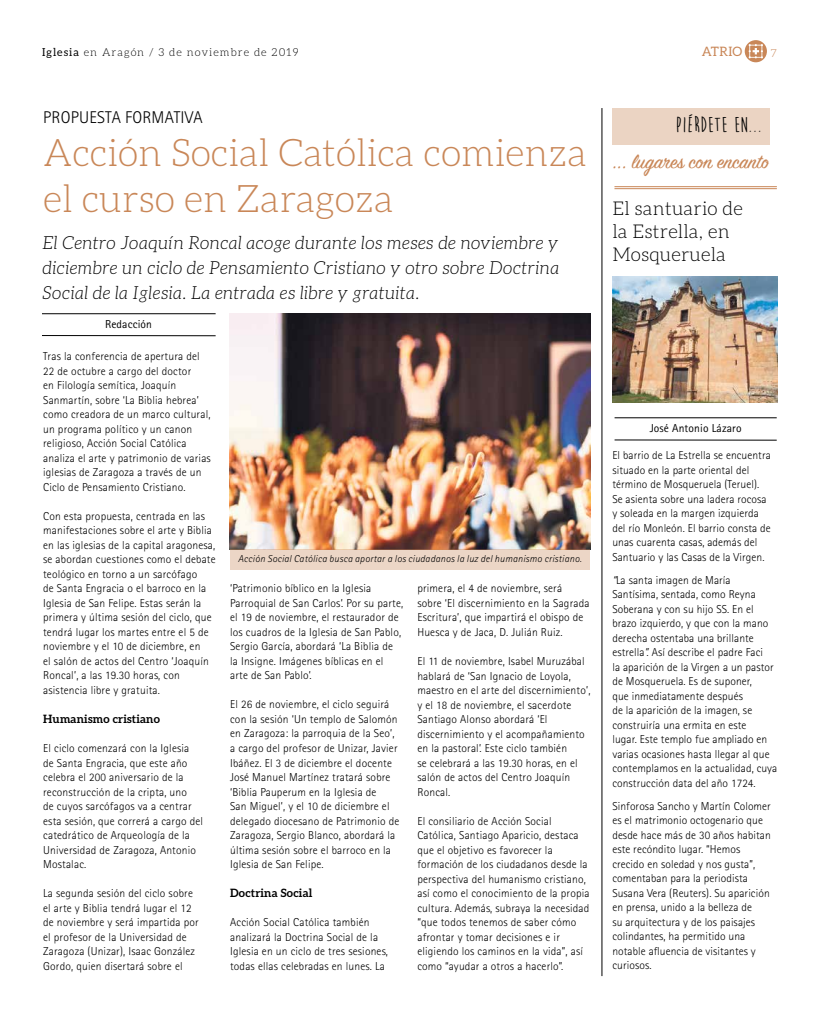
<style>
.page{position:relative;width:820px;height:1021px;background:#fff}
.page>*{position:absolute;margin:0;border:0;box-sizing:border-box;transform-origin:0 0}
.t1{font:300 38px/45.6px "Aleo";color:#c98758}
.t2{font:22px "Sign Painter House Script";color:#c98758}
.t3{font:700 22px "Moon Flower";letter-spacing:.02em;color:#000}
.t4{font:300 19px/23px "Aleo";letter-spacing:.01em;color:#000}
.t5{font:italic 300 18px/25px "Aleo";letter-spacing:.025em;color:#000;text-align:justify}
.t6{font:300 17px "Rotis Sans Serif";letter-spacing:.01em;color:#000}
.t7{font:13px "Aleo";letter-spacing:.01em;color:#c98758}
.t8{font:300 11.5px/14.5px "Rotis Sans Serif";letter-spacing:.015em;color:#000}
.t9{font:700 11.5px "Aleo";letter-spacing:.015em;color:#000}
.t10{font:11.5px "Rotis Sans Serif";letter-spacing:.01em;color:#000}
.t11{font:300 11px "Aleo";letter-spacing:.1em;color:#000}
.t12{font:300 11px "Aleo";color:#c98758}
.t13{font:italic 300 10px "Rotis Sans Serif";letter-spacing:.025em;color:#000}
.s1{font-weight:400}
.s2{font-style:italic}
</style>
<div class="page">
<svg style="left:744px;top:40px;width:22px;height:22px"></svg>
<div style="left:612px;top:108px;width:157px;height:36px;background:#ebd4c3"></div>
<img style="left:612px;top:277px;width:165px;height:126px">
<hr style="left:614px;top:186px;width:162px;height:1px;background:#c98758">
<hr style="left:614px;top:188px;width:162px;height:1px;background:#c98758">
<hr style="left:614px;top:417px;width:162px;height:1px;background:#000">
<hr style="left:614px;top:439px;width:162px;height:1px;background:#000">
<hr style="left:601px;top:108px;width:1px;height:868px;background:#000">
<img style="left:230px;top:313px;width:360px;height:236px">
<hr style="left:42px;top:313px;width:173px;height:1px;background:#000">
<hr style="left:42px;top:335px;width:173px;height:1px;background:#000">
<div style="left:229px;top:549px;width:360px;height:20px;background:#ecd6c6"></div>
<p class="t11" style="left:42px;top:46px;width:258px"><span class="s1">Iglesia</span> en Aragón / 3 de noviembre de 2019</p>
<p class="t7" style="left:701px;top:44px;width:42px">ATRIO</p>
<p class="t12" style="left:770px;top:47px;width:8px">7</p>
<h3 class="t6" style="left:43px;top:107px;width:161px">PROPUESTA FORMATIVA</h3>
<h1 class="t1" style="left:43px;top:130px;width:545px">Acción Social Católica comienza el curso en Zaragoza</h1>
<h3 class="t5" style="left:43px;top:230px;width:518px">El Centro Joaquín Roncal acoge durante los meses de noviembre y diciembre un ciclo de Pensamiento Cristiano y otro sobre Doctrina Social de la Iglesia. La entrada es libre y gratuita.</h3>
<p class="t10" style="left:105px;top:317px;width:48px">Redacción</p>
<p class="t8" style="left:43px;top:349px;width:169px">Tras la conferencia de apertura del 22 de octubre a cargo del doctor<br>en Filología semítica, Joaquín Sanmartín, sobre ‘La Biblia hebrea’ como creadora de un marco cultural, un programa político y un canon religioso, Acción Social Católica analiza el arte y patrimonio de varias iglesias de Zaragoza a través de un Ciclo de Pensamiento Cristiano.</p>
<p class="t8" style="left:43px;top:508px;width:174px">Con esta propuesta, centrada en las manifestaciones sobre el arte y Biblia en las iglesias de la capital aragonesa, se abordan cuestiones como el debate teológico en torno a un sarcófago<br>de Santa Engracia o el barroco en la Iglesia de San Felipe. Estas serán la primera y última sesión del ciclo, que tendrá lugar los martes entre el 5 de noviembre y el 10 de diciembre, en<br>el salón de actos del Centro ‘Joaquín Roncal’, a las 19.30 horas, con asistencia libre y gratuita.</p>
<p class="t9" style="left:43px;top:712px;width:118px">Humanismo cristiano</p>
<p class="t8" style="left:43px;top:741px;width:161px">El ciclo comenzará con la Iglesia<br>de Santa Engracia, que este año celebra el 200 aniversario de la reconstrucción de la cripta, uno<br>de cuyos sarcófagos va a centrar esta sesión, que correrá a cargo del catedrático de Arqueología de la<br>Universidad de Zaragoza, Antonio<br>Mostalac.</p>
<p class="t8" style="left:43px;top:886px;width:157px">La segunda sesión del ciclo sobre el arte y Biblia tendrá lugar el 12 de noviembre y será impartida por el profesor de la Universidad de Zaragoza (Unizar), Isaac González Gordo, quien disertará sobre el</p>
<p class="t13" style="left:238px;top:553px;width:345px">Acción Social Católica busca aportar a los ciudadanos la luz del humanismo cristiano.</p>
<p class="t8" style="left:230px;top:581px;width:174px">‘Patrimonio bíblico en la Iglesia Parroquial de San Carlos’. Por su parte, el 19 de noviembre, el restaurador de los cuadros de la Iglesia de San Pablo, Sergio García, abordará ‘La Biblia de la Insigne. Imágenes bíblicas en el arte de San Pablo’.</p>
<p class="t8" style="left:230px;top:697px;width:171px">El 26 de noviembre, el ciclo seguirá con la sesión ‘Un templo de Salomón en Zaragoza: la parroquia de la Seo’, a cargo del profesor de Unizar, Javier Ibáñez. El 3 de diciembre el docente José Manuel Martínez tratará sobre ‘Biblia Pauperum en la Iglesia de<br>San Miguel’, y el 10 de diciembre el delegado diocesano de Patrimonio de Zaragoza, Sergio Blanco, abordará la última sesión sobre el barroco en la Iglesia de San Felipe.</p>
<p class="t9" style="left:230px;top:886px;width:84px">Doctrina Social</p>
<p class="t8" style="left:230px;top:915px;width:159px">Acción Social Católica también analizará la Doctrina Social de la Iglesia en un ciclo de tres sesiones, todas ellas celebradas en lunes. La</p>
<p class="t8" style="left:417px;top:581px;width:174px">primera, el 4 de noviembre, será<br>sobre ‘El discernimiento en la Sagrada Escritura’, que impartirá el obispo de Huesca y de Jaca, D. Julián Ruiz.</p>
<p class="t8" style="left:417px;top:654px;width:174px">El 11 de noviembre, Isabel Muruzábal hablará de ‘San Ignacio de Loyola, maestro en el arte del discernimiento’, y el 18 de noviembre, el sacerdote<br>Santiago Alonso abordará ‘El discernimiento y el acompañamiento en la pastoral’. Este ciclo también<br>se celebrará a las 19.30 horas, en el salón de actos del Centro Joaquín<br>Roncal.</p>
<p class="t8" style="left:417px;top:813px;width:174px">El consiliario de Acción Social Católica, Santiago Aparicio, destaca que el objetivo es favorecer la formación de los ciudadanos desde la perspectiva del humanismo cristiano, así como el conocimiento de la propia cultura. Además, subraya la necesidad “que todos tenemos de saber cómo afrontar y tomar decisiones e ir eligiendo los caminos en la vida”, así como “ayudar a otros a hacerlo”.</p>
<h2 class="t3" style="left:675px;top:113px;width:88px">PIÉRDETE EN...</h2>
<h2 class="t2" style="left:612px;top:148px;width:158px">... lugares con encanto</h2>
<h3 class="t4" style="left:612px;top:196px;width:132px">El santuario de la Estrella, en<br>Mosqueruela</h3>
<p class="t10" style="left:649px;top:421px;width:93px">José Antonio Lázaro</p>
<p class="t8" style="left:612px;top:448px;width:160px">El barrio de La Estrella se encuentra situado en la parte oriental del término de Mosqueruela (Teruel).<br>Se asienta sobre una ladera rocosa y soleada en la margen izquierda del río Monleón. El barrio consta de unas cuarenta casas, además del Santuario y las Casas de la Virgen.</p>
<p class="t8" style="left:612px;top:572px;width:166px"><span class="s2">“</span>La santa imagen de María<br>Santísima, sentada, como Reyna<br>Soberana y con su hijo SS. En el brazo izquierdo, y que con la mano derecha ostentaba una brillante estrella<span class="s2">”.</span> Así describe el padre Faci<br>la aparición de la Virgen a un pastor de Mosqueruela. Es de suponer,<br>que inmediatamente después<br>de la aparición de la imagen, se construiría una ermita en este<br>lugar. Este templo fue ampliado en varias ocasiones hasta llegar al que contemplamos en la actualidad, cuya construcción data del año 1724.</p>
<p class="t8" style="left:612px;top:798px;width:160px">Sinforosa Sancho y Martín Colomer es el matrimonio octogenario que desde hace más de 30 años habitan este recóndito lugar. “Hemos crecido en soledad y nos gusta”, comentaban para la periodista<br>Susana Vera (Reuters). Su aparición en prensa, unido a la belleza de<br>su arquitectura y de los paisajes colindantes, ha permitido una notable afluencia de visitantes y curiosos.</p>
</div>
